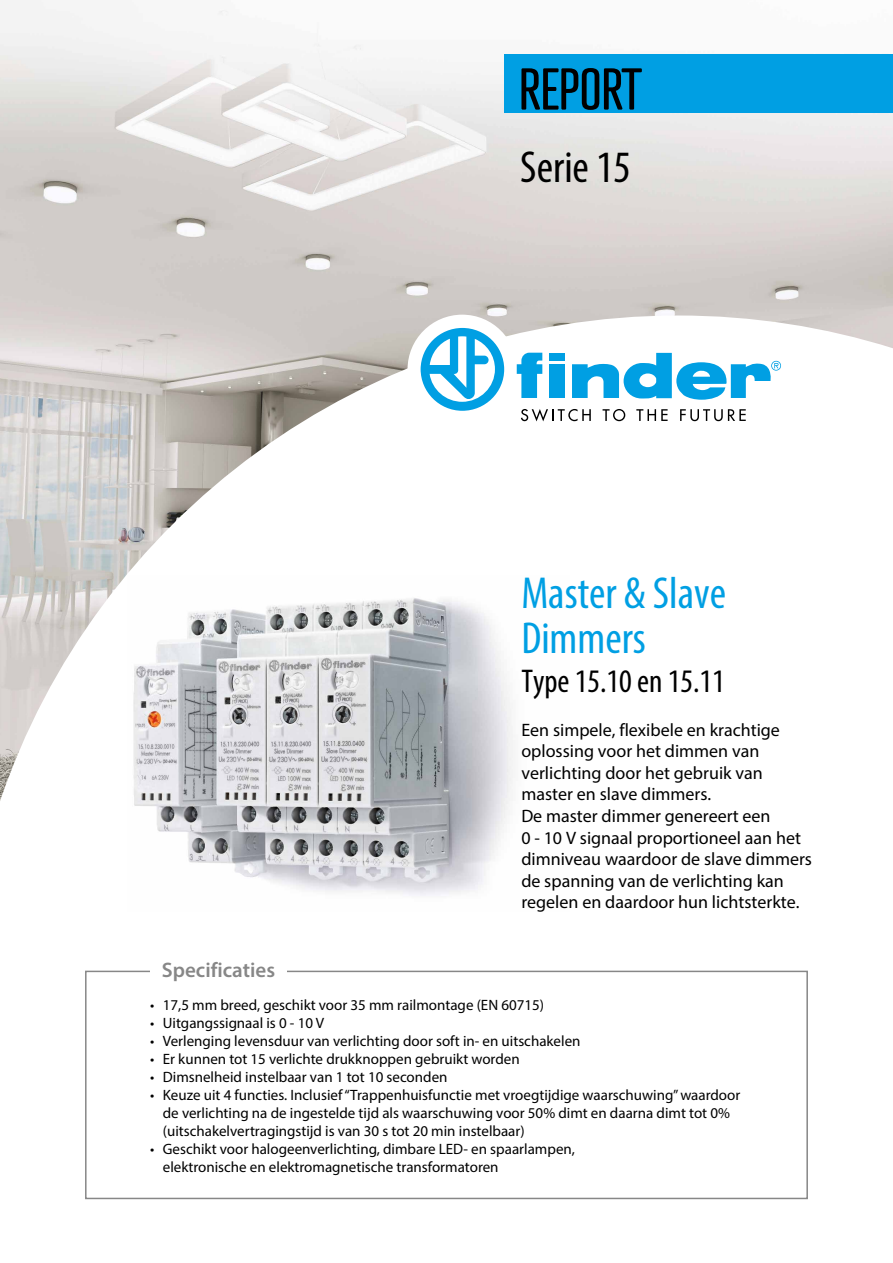
<style>
.page{position:relative;width:893px;height:1263px;background:#fff}
.page>*{position:absolute;margin:0;border:0;box-sizing:border-box;transform-origin:0 0}
.t1{font:57px "Atrament Std";color:#000}
.t2{font:condensed 45px/45px "Myriad Pro";color:#009fe3}
.t3{font:condensed 45px "Myriad Pro";color:#000}
.t4{font:condensed 33px "Myriad Pro";color:#000}
.t5{font:600 21px "Myriad Pro";color:#878787}
.t6{font:18px/21.6px "Myriad Pro";color:#000}
.t7{font:15px/18px "Myriad Pro";color:#000}
</style>
<div class="page">
<img style="left:0;top:0;width:893px;height:801px">
<div style="left:504px;top:54px;width:389px;height:58px;background:#009fe3"></div>
<div style="left:85px;top:971px;width:723px;height:228px;border:2px solid #878787"></div>
<div style="left:408px;top:315px;width:109px;height:109px;background:#fff;border-radius:50%"></div>
<svg style="left:421px;top:328px;width:83px;height:83px"></svg>
<svg style="left:572px;top:353px;width:209px;height:47px"></svg>
<svg style="left:517px;top:353px;width:25px;height:45px"></svg>
<div style="left:549px;top:364px;width:15px;height:34px;background:#009fe3"></div>
<div style="left:549px;top:353px;width:15px;height:7px;background:#009fe3"></div>
<svg style="left:521px;top:409px;width:70px;height:12px"></svg>
<svg style="left:603px;top:409px;width:22px;height:12px"></svg>
<svg style="left:636px;top:409px;width:32px;height:12px"></svg>
<svg style="left:680px;top:409px;width:66px;height:12px"></svg>
<div style="left:150px;top:961px;width:137px;height:16px;background:#fff"></div>
<img style="left:128px;top:575px;width:442px;height:321px">
<h1 class="t1" style="left:519px;top:53px;width:124px">REPORT</h1>
<h2 class="t3" style="left:520px;top:140px;width:112px">Serie 15</h2>
<h3 class="t5" style="left:162px;top:957px;width:115px">Specificaties</h3>
<h2 class="t2" style="left:521px;top:570px;width:206px">Master &amp; Slave<br>Dimmers</h2>
<h3 class="t4" style="left:521px;top:662px;width:205px">Type 15.10 en 15.11</h3>
<p class="t6" style="left:521px;top:718px;width:292px">Een simpele, flexibele en krachtige oplossing voor het dimmen van verlichting door het gebruik van master en slave dimmers.<br>De master dimmer genereert een<br>0 - 10 V signaal proportioneel aan het dimniveau waardoor de slave dimmers de spanning van de verlichting kan regelen en daardoor hun lichtsterkte.</p>
<p class="t7" style="left:150px;top:995px;width:396px">• 17,5 mm breed, geschikt voor 35 mm railmontage (EN 60715)</p>
<p class="t7" style="left:150px;top:1013px;width:176px">• Uitgangssignaal is 0 - 10 V</p>
<p class="t7" style="left:150px;top:1031px;width:432px">• Verlenging levensduur van verlichting door soft in- en uitschakelen</p>
<p class="t7" style="left:150px;top:1049px;width:371px">• Er kunnen tot 15 verlichte drukknoppen gebruikt worden</p>
<p class="t7" style="left:150px;top:1067px;width:299px">• Dimsnelheid instelbaar van 1 tot 10 seconden</p>
<p class="t7" style="left:163px;top:1085px;width:579px;text-indent:-13px">• Keuze uit 4 functies. Inclusief “Trappenhuisfunctie met vroegtijdige waarschuwing” waardoor de verlichting na de ingestelde tijd als waarschuwing voor 50% dimt en daarna dimt tot 0% (uitschakelvertragingstijd is van 30 s tot 20 min instelbaar)</p>
<p class="t7" style="left:163px;top:1139px;width:414px;text-indent:-13px">• Geschikt voor halogeenverlichting, dimbare LED- en spaarlampen, elektronische en elektromagnetische transformatoren</p>
</div>
